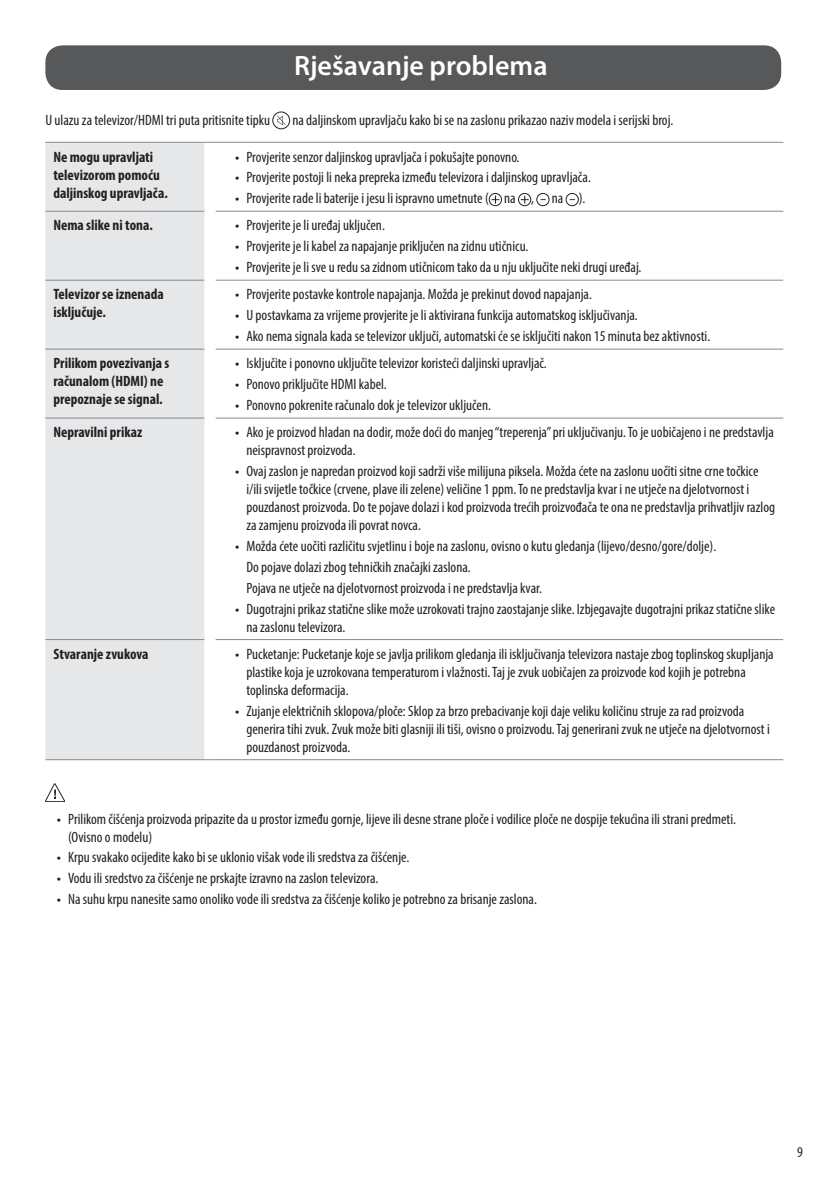
<style>
.page{position:relative;width:840px;height:1191px;background:#fff}
.page>*{position:absolute;margin:0;border:0;box-sizing:border-box;transform-origin:0 0}
.t1{font:600 28px "Myriad Pro";color:#fff}
.Body{font:condensed 15px/18px "Myriad Pro";color:#231f20}
.Body_Bold{font:700 condensed 15px/18px "Myriad Pro";color:#231f20}
.Bullet_Indent{font:condensed 15px "Myriad Pro";color:#231f20}
.s1{font-family:"LG Smart";font-stretch:normal}
</style>
<div class="page">
<div style="left:45px;top:45px;width:735px;height:45px;background:#57585a;border-radius:17px"></div>
<div style="left:272px;top:112px;width:18px;height:17px;border:1px solid #231f20;border-radius:50%"></div>
<svg style="left:277px;top:116px;width:8px;height:9px"></svg>
<div style="left:45px;top:143px;width:159px;height:616px;background:#e6e7e9"></div>
<hr style="left:45px;top:211px;width:159px;height:1px;background:#87898c">
<hr style="left:215px;top:211px;width:567px;height:1px;background:#87898c">
<hr style="left:45px;top:280px;width:159px;height:1px;background:#87898c">
<hr style="left:215px;top:280px;width:567px;height:1px;background:#87898c">
<hr style="left:45px;top:349px;width:159px;height:1px;background:#87898c">
<hr style="left:215px;top:349px;width:567px;height:1px;background:#87898c">
<hr style="left:45px;top:418px;width:159px;height:1px;background:#87898c">
<hr style="left:215px;top:418px;width:567px;height:1px;background:#87898c">
<hr style="left:45px;top:639px;width:159px;height:1px;background:#87898c">
<hr style="left:215px;top:639px;width:567px;height:1px;background:#87898c">
<hr style="left:45px;top:142px;width:159px;height:1px;background:#87898c">
<hr style="left:215px;top:142px;width:567px;height:1px;background:#87898c">
<hr style="left:45px;top:759px;width:159px;height:1px;background:#87898c">
<hr style="left:215px;top:759px;width:567px;height:1px;background:#87898c">
<svg style="left:491px;top:196px;width:8px;height:8px"></svg>
<div style="left:488px;top:193px;width:13px;height:13px;border:1px solid #231f20;border-radius:50%"></div>
<svg style="left:520px;top:196px;width:8px;height:8px"></svg>
<div style="left:518px;top:193px;width:13px;height:13px;border:1px solid #231f20;border-radius:50%"></div>
<div style="left:536px;top:193px;width:13px;height:13px;border:1px solid #231f20;border-radius:50%"></div>
<div style="left:565px;top:193px;width:13px;height:13px;border:1px solid #231f20;border-radius:50%"></div>
<svg style="left:45px;top:783px;width:20px;height:19px"></svg>
<p class="t1" style="left:294px;top:48px;width:255px">Rješavanje problema</p>
<p class="Body" style="left:45px;top:111px;width:226px">U ulazu za televizor/HDMI tri puta pritisnite tipku</p>
<p class="Body" style="left:292px;top:111px;width:382px">na daljinskom upravljaču kako bi se na zaslonu prikazao naziv modela i serijski broj.</p>
<p class="Body_Bold" style="left:53px;top:147px;width:116px">Ne mogu upravljati televizorom pomoću daljinskog upravljača.</p>
<p class="Body" style="left:235px;top:147px;width:286px"><span class="s1">•</span> Provjerite senzor daljinskog upravljača i pokušajte ponovno.</p>
<p class="Body" style="left:235px;top:168px;width:357px"><span class="s1">•</span> Provjerite postoji li neka prepreka između televizora i daljinskog upravljača.</p>
<p class="Body" style="left:235px;top:189px;width:352px"><span class="s1">•</span> Provjerite rade li baterije i jesu li ispravno umetnute ( na , na ).</p>
<p class="Body_Bold" style="left:53px;top:216px;width:101px">Nema slike ni tona.</p>
<p class="Body" style="left:235px;top:216px;width:151px"><span class="s1">•</span> Provjerite je li uređaj uključen.</p>
<p class="Body" style="left:235px;top:237px;width:295px"><span class="s1">•</span> Provjerite je li kabel za napajanje priključen na zidnu utičnicu.</p>
<p class="Body" style="left:235px;top:258px;width:408px"><span class="s1">•</span> Provjerite je li sve u redu sa zidnom utičnicom tako da u nju uključite neki drugi uređaj.</p>
<p class="Body_Bold" style="left:53px;top:285px;width:112px">Televizor se iznenada isključuje.</p>
<p class="Body" style="left:235px;top:285px;width:358px"><span class="s1">•</span> Provjerite postavke kontrole napajanja. Možda je prekinut dovod napajanja.</p>
<p class="Body" style="left:235px;top:306px;width:404px"><span class="s1">•</span> U postavkama za vrijeme provjerite je li aktivirana funkcija automatskog isključivanja.</p>
<p class="Body" style="left:235px;top:327px;width:476px"><span class="s1">•</span> Ako nema signala kada se televizor uključi, automatski će se isključiti nakon 15 minuta bez aktivnosti.</p>
<p class="Body_Bold" style="left:53px;top:354px;width:117px">Prilikom povezivanja s računalom (HDMI) ne prepoznaje se signal.</p>
<p class="Body" style="left:235px;top:354px;width:313px"><span class="s1">•</span> Isključite i ponovno uključite televizor koristeći daljinski upravljač.</p>
<p class="Body" style="left:235px;top:375px;width:153px"><span class="s1">•</span> Ponovo priključite HDMI kabel.</p>
<p class="Body" style="left:235px;top:396px;width:257px"><span class="s1">•</span> Ponovno pokrenite računalo dok je televizor uključen.</p>
<p class="Body_Bold" style="left:53px;top:423px;width:90px">Nepravilni prikaz</p>
<p class="Body" style="left:246px;top:423px;width:528px;text-indent:-11px"><span class="s1">•</span> Ako je proizvod hladan na dodir, može doći do manjeg “treperenja” pri uključivanju. To je uobičajeno i ne predstavlja neispravnost proizvoda.</p>
<p class="Body" style="left:246px;top:462px;width:530px;text-indent:-11px"><span class="s1">•</span> Ovaj zaslon je napredan proizvod koji sadrži više milijuna piksela. Možda ćete na zaslonu uočiti sitne crne točkice i/ili svijetle točkice (crvene, plave ili zelene) veličine 1 ppm. To ne predstavlja kvar i ne utječe na djelotvornost i pouzdanost proizvoda. Do te pojave dolazi i kod proizvoda trećih proizvođača te ona ne predstavlja prihvatljiv razlog za zamjenu proizvoda ili povrat novca.</p>
<p class="Body" style="left:235px;top:537px;width:482px"><span class="s1">•</span> Možda ćete uočiti različitu svjetlinu i boje na zaslonu, ovisno o kutu gledanja (lijevo/desno/gore/dolje).</p>
<p class="Bullet_Indent" style="left:246px;top:558px;width:226px">Do pojave dolazi zbog tehničkih značajki zaslona.</p>
<p class="Bullet_Indent" style="left:246px;top:578px;width:297px">Pojava ne utječe na djelotvornost proizvoda i ne predstavlja kvar.</p>
<p class="Body" style="left:246px;top:599px;width:530px;text-indent:-11px"><span class="s1">•</span> Dugotrajni prikaz statične slike može uzrokovati trajno zaostajanje slike. Izbjegavajte dugotrajni prikaz statične slike na zaslonu televizora.</p>
<p class="Body_Bold" style="left:53px;top:644px;width:97px">Stvaranje zvukova</p>
<p class="Body" style="left:246px;top:644px;width:528px;text-indent:-11px"><span class="s1">•</span> Pucketanje: Pucketanje koje se javlja prilikom gledanja ili isključivanja televizora nastaje zbog toplinskog skupljanja plastike koja je uzrokovana temperaturom i vlažnosti. Taj je zvuk uobičajen za proizvode kod kojih je potrebna toplinska deformacija.</p>
<p class="Body" style="left:246px;top:701px;width:524px;text-indent:-11px"><span class="s1">•</span> Zujanje električnih sklopova/ploče: Sklop za brzo prebacivanje koji daje veliku količinu struje za rad proizvoda generira tihi zvuk. Zvuk može biti glasniji ili tiši, ovisno o proizvodu. Taj generirani zvuk ne utječe na djelotvornost i pouzdanost proizvoda.</p>
<p class="Body" style="left:68px;top:809px;width:669px;text-indent:-11px"><span class="s1">•</span> Prilikom čišćenja proizvoda pripazite da u prostor između gornje, lijeve ili desne strane ploče i vodilice ploče ne dospije tekućina ili strani predmeti. (Ovisno o modelu)</p>
<p class="Body" style="left:57px;top:848px;width:354px"><span class="s1">•</span> Krpu svakako ocijedite kako bi se uklonio višak vode ili sredstva za čišćenje.</p>
<p class="Body" style="left:57px;top:869px;width:323px"><span class="s1">•</span> Vodu ili sredstvo za čišćenje ne prskajte izravno na zaslon televizora.</p>
<p class="Body" style="left:57px;top:890px;width:481px"><span class="s1">•</span> Na suhu krpu nanesite samo onoliko vode ili sredstva za čišćenje koliko je potrebno za brisanje zaslona.</p>
<p class="Body" style="left:796px;top:1142px;width:7px">9</p>
</div>
